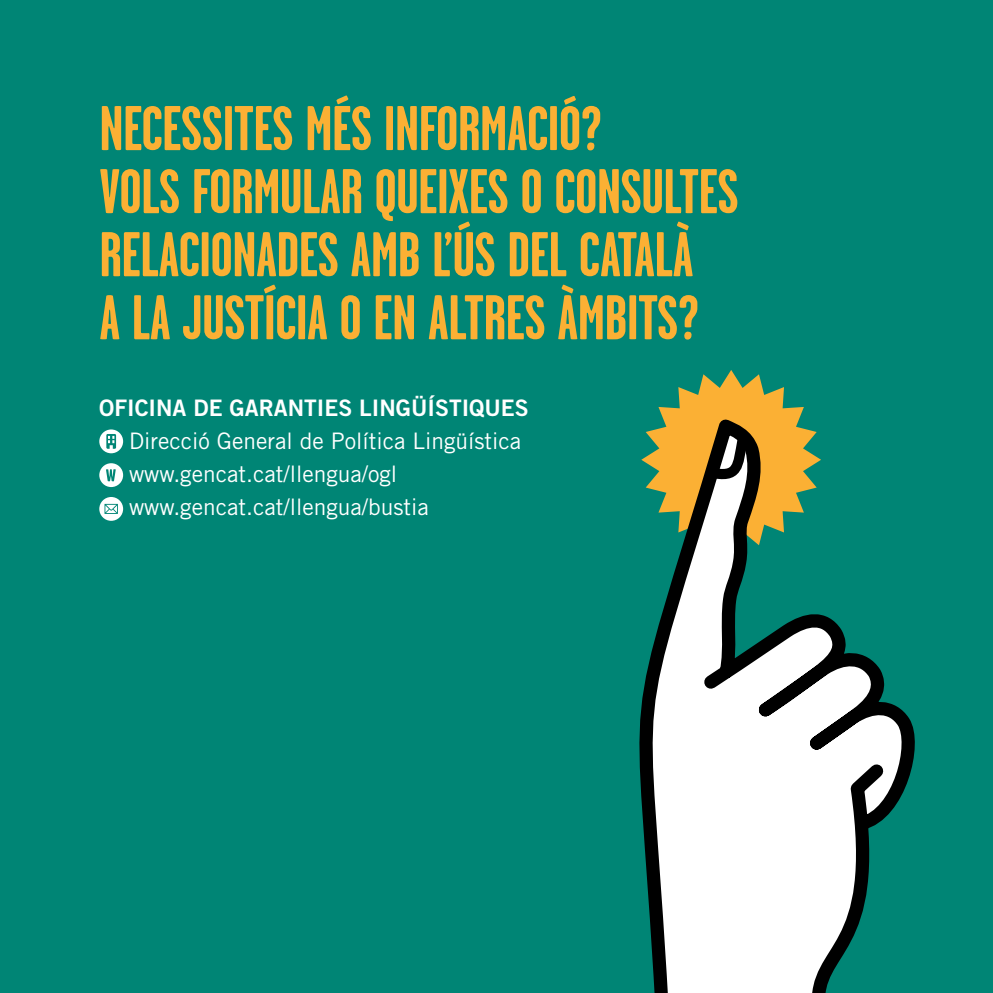
<style>
.page{position:relative;width:993px;height:993px;background:#fff}
.page>*{position:absolute;margin:0;border:0;box-sizing:border-box;transform-origin:0 0}
.titular{font:700 63px/63px "Garage Gothic";letter-spacing:-.01em;color:#fbb034}
.t1{font:22.75px "Trade Gothic";color:#fff}
.t2{font:22.75px "Trade Gothic Bold Two";color:#fff}
</style>
<div class="page">
<div style="left:0;top:0;width:992px;height:992px;background:#008575"></div>
<svg style="left:639px;top:459px;width:276px;height:533px"></svg>
<svg style="left:641px;top:370px;width:179px;height:179px"></svg>
<div style="left:99px;top:497px;width:24px;height:23px;background:#fff;border-radius:50%"></div>
<svg style="left:104px;top:503px;width:14px;height:10px"></svg>
<div style="left:99px;top:463px;width:24px;height:24px;background:#fff;border-radius:50%"></div>
<svg style="left:106px;top:469px;width:10px;height:12px"></svg>
<div style="left:99px;top:429px;width:24px;height:24px;background:#fff;border-radius:50%"></div>
<svg style="left:106px;top:434px;width:10px;height:14px"></svg>
<p class="titular" style="left:99px;top:97px;width:503px">NECESSITES MÉS INFORMACIÓ?</p>
<p class="titular" style="left:99px;top:160px;width:641px">VOLS FORMULAR QUEIXES O CONSULTES<br>RELACIONADES AMB L’ÚS DEL CATALÀ</p>
<p class="titular" style="left:99px;top:286px;width:600px">A LA JUSTÍCIA O EN ALTRES ÀMBITS?</p>
<p class="t2" style="left:99px;top:393px;width:431px">OFICINA DE GARANTIES LINGÜÍSTIQUES</p>
<p class="t1" style="left:129px;top:427px;width:393px">Direcció General de Política Lingüística</p>
<p class="t1" style="left:129px;top:460px;width:269px">www.gencat.cat/llengua/ogl</p>
<p class="t1" style="left:129px;top:493px;width:301px">www.gencat.cat/llengua/bustia</p>
</div>
